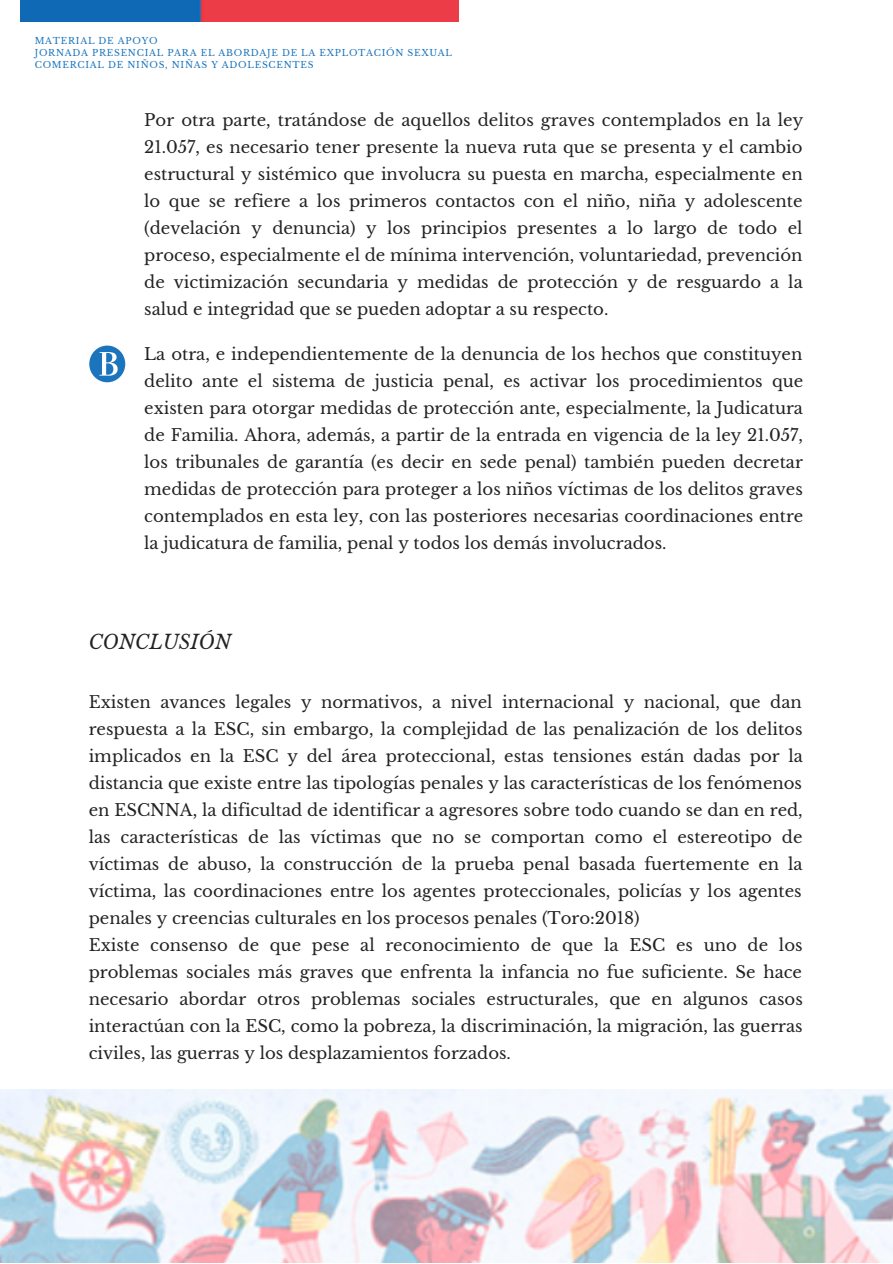
<style>
.page{position:relative;width:893px;height:1264px;background:#fff}
.page>*{position:absolute;margin:0;border:0;box-sizing:border-box;transform-origin:0 0}
.t1{font:italic 19.5px "Libre Baskerville";color:#222}
.t2{font:16.5px/27px "Libre Baskerville";color:#222;text-align:justify}
.t3{font:9px/12px "Libre Baskerville";letter-spacing:.08em;color:#1c75bc}
</style>
<div class="page">
<img style="left:0;top:1089px;width:892px;height:173px">
<img style="left:21px;top:0;width:437px;height:21px">
<svg style="left:89px;top:345px;width:36px;height:37px"></svg>
<p class="t3" style="left:35px;top:35px;width:419px">MATERIAL DE APOYO<br>JORNADA PRESENCIAL PARA EL ABORDAJE DE LA EXPLOTACIÓN SEXUAL<br>COMERCIAL DE NIÑOS, NIÑAS Y ADOLESCENTES</p>
<p class="t2" style="left:144px;top:106px;width:660px">Por otra parte, tratándose de aquellos delitos graves contemplados en la ley 21.057, es necesario tener presente la nueva ruta que se presenta y el cambio estructural y sistémico que involucra su puesta en marcha, especialmente en lo que se refiere a los primeros contactos con el niño, niña y adolescente (develación y denuncia) y los principios presentes a lo largo de todo el proceso, especialmente el de mínima intervención, voluntariedad, prevención de victimización secundaria y medidas de protección y de resguardo a la salud e integridad que se pueden adoptar a su respecto.</p>
<p class="t2" style="left:144px;top:341px;width:660px">La otra, e independientemente de la denuncia de los hechos que constituyen delito ante el sistema de justicia penal, es activar los procedimientos que existen para otorgar medidas de protección ante, especialmente, la Judicatura de Familia. Ahora, además, a partir de la entrada en vigencia de la ley 21.057, los tribunales de garantía (es decir en sede penal) también pueden decretar medidas de protección para proteger a los niños víctimas de los delitos graves contemplados en esta ley, con las posteriores necesarias coordinaciones entre la judicatura de familia, penal y todos los demás involucrados.</p>
<p class="t1" style="left:89px;top:630px;width:144px">CONCLUSIÓN</p>
<p class="t2" style="left:89px;top:688px;width:715px;text-align:left">Existen avances legales y normativos, a nivel internacional y nacional, que dan respuesta a la ESC, sin embargo, la complejidad de las penalización de los delitos implicados en la ESC y del área proteccional, estas tensiones están dadas por la distancia que existe entre las tipologías penales y las características de los fenómenos en ESCNNA, la dificultad de identificar a agresores sobre todo cuando se dan en red, las características de las víctimas que no se comportan como el estereotipo de víctimas de abuso, la construcción de la prueba penal basada fuertemente en la víctima, las coordinaciones entre los agentes proteccionales, policías y los agentes penales y creencias culturales en los procesos penales (Toro:2018)<br>Existe consenso de que pese al reconocimiento de que la ESC es uno de los problemas sociales más graves que enfrenta la infancia no fue suficiente. Se hace necesario abordar otros problemas sociales estructurales, que en algunos casos interactúan con la ESC, como la pobreza, la discriminación, la migración, las guerras civiles, las guerras y los desplazamientos forzados.</p>
</div>
